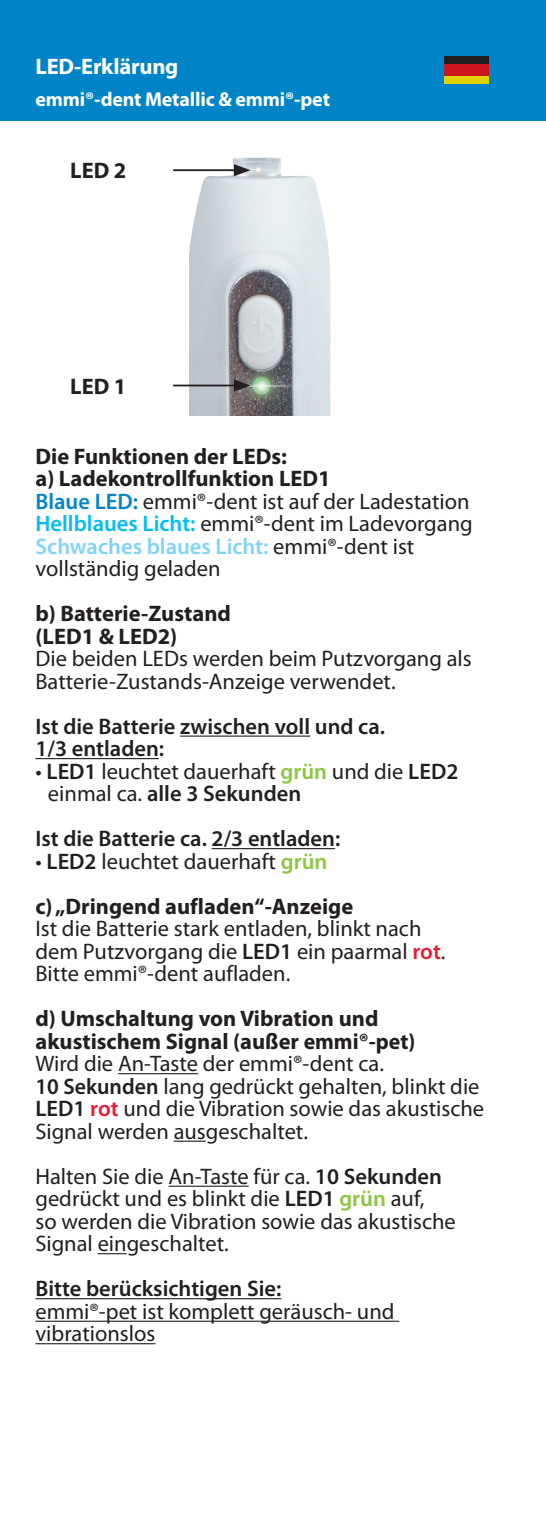
<style>
.page{position:relative;width:546px;height:1531px;background:#fff}
.page>*{position:absolute;margin:0;border:0;box-sizing:border-box;transform-origin:0 0}
.t1{font:22.5px/22.5px "Myriad Pro";color:#231f20}
.t2{font:700 22.5px/22.5px "Myriad Pro";color:#231f20}
.t3{font:600 22.5px/22.5px "Myriad Pro";color:#231f20}
.t4{font:600 22.5px "Myriad Pro";color:#80d4f7}
.Text{font:700 22.5px "Myriad Pro";letter-spacing:-.01em;color:#fff}
.Text-2{font:700 20px "Myriad Pro";letter-spacing:-.01em;color:#fff}
.s1{font-weight:600;color:#0084c8}
.s2{font-weight:600;color:#01bdf2}
.s3{font-weight:400;color:#231f20}
.s4{font-weight:600}
.s5{font-weight:600;color:#8bc63e}
.s6{font-weight:600;color:#ed1a31}
</style>
<div class="page">
<div style="left:0;top:0;width:546px;height:120px;background:#0084c8"></div>
<div style="left:444px;top:57px;width:45px;height:8px;background:#231f20"></div>
<div style="left:444px;top:76px;width:45px;height:8px;background:#e1d201"></div>
<div style="left:444px;top:65px;width:45px;height:11px;background:#cd151d"></div>
<hr style="left:180px;top:735px;width:130px;height:2px;background:#231f20">
<hr style="left:35px;top:758px;width:124px;height:1px;background:#231f20">
<hr style="left:212px;top:848px;width:123px;height:1px;background:#231f20">
<hr style="left:118px;top:1073px;width:80px;height:1px;background:#231f20">
<hr style="left:174px;top:1140px;width:32px;height:2px;background:#231f20">
<hr style="left:168px;top:1185px;width:81px;height:2px;background:#231f20">
<svg style="left:98px;top:1253px;width:29px;height:1px"></svg>
<hr style="left:35px;top:1298px;width:246px;height:1px;background:#231f20">
<hr style="left:35px;top:1320px;width:364px;height:2px;background:#231f20">
<hr style="left:35px;top:1343px;width:120px;height:1px;background:#231f20">
<img style="left:180px;top:157px;width:151px;height:259px">
<hr style="left:173px;top:385px;width:65px;height:1px;background:#231f20">
<svg style="left:234px;top:379px;width:16px;height:12px"></svg>
<hr style="left:173px;top:169px;width:65px;height:2px;background:#231f20">
<svg style="left:234px;top:164px;width:16px;height:12px"></svg>
<p class="Text" style="left:35px;top:51px;width:144px">LED-Erklärung</p>
<p class="Text-2" style="left:35px;top:86px;width:296px">emmi®-dent Metallic &amp; emmi®-pet</p>
<p class="t2" style="left:70px;top:159px;width:58px">LED 2</p>
<p class="t2" style="left:70px;top:374px;width:58px">LED 1</p>
<p class="t2" style="left:35px;top:444px;width:253px">Die Funktionen der LEDs:</p>
<p class="t2" style="left:35px;top:467px;width:297px">a) Ladekontrollfunktion LED1</p>
<p class="t1" style="left:35px;top:490px;width:435px"><span class="s1">Blaue LED:</span> emmi®-dent ist auf der Ladestation</p>
<p class="t1" style="left:35px;top:512px;width:439px"><span class="s2">Hellblaues Licht:</span> emmi®-dent im Ladevorgang</p>
<p class="t4" style="left:35px;top:532px;width:380px">Schwaches blaues Licht: <span class="s3">emmi®-dent ist</span></p>
<p class="t1" style="left:35px;top:557px;width:187px">vollständig geladen</p>
<p class="t2" style="left:35px;top:602px;width:197px">b) Batterie-Zustand (LED1 &amp; LED2)</p>
<p class="t1" style="left:35px;top:647px;width:438px">Die beiden LEDs werden beim Putzvorgang als<br>Batterie-Zustands-Anzeige verwendet.</p>
<p class="t3" style="left:35px;top:714px;width:351px">Ist die Batterie zwischen voll und ca.<br>1/3 entladen:</p>
<p class="t1" style="left:48px;top:760px;width:412px;text-indent:-13px">• <span class="s4">LED1</span> leuchtet dauerhaft <span class="s5">grün</span> und die <span class="s4">LED2 </span>einmal ca. <span class="s4">alle 3 Sekunden</span></p>
<p class="t3" style="left:35px;top:827px;width:306px">Ist die Batterie ca. 2/3 entladen:</p>
<p class="t1" style="left:35px;top:850px;width:293px">• <span class="s4">LED2</span> leuchtet dauerhaft <span class="s5">grün</span></p>
<p class="t2" style="left:35px;top:894px;width:319px">c) „Dringend aufladen“-Anzeige</p>
<p class="t1" style="left:35px;top:917px;width:411px">Ist die Batterie stark entladen, blinkt nach dem Putzvorgang die <span class="s4">LED1</span> ein paarmal <span class="s6">rot</span>.<br>Bitte emmi®-dent aufladen.</p>
<p class="t2" style="left:35px;top:1007px;width:381px">d) Umschaltung von Vibration und akustischem Signal (außer emmi®-pet)</p>
<p class="t1" style="left:35px;top:1052px;width:450px">Wird die An-Taste der emmi®-dent ca.<br><span class="s4">10 Sekunden</span> lang gedrückt gehalten, blinkt die <span class="s4">LED1</span> <span class="s6">rot</span> und die Vibration sowie das akustische Signal werden ausgeschaltet.</p>
<p class="t1" style="left:35px;top:1165px;width:422px">Halten Sie die An-Taste für ca. <span class="s4">10 Sekunden </span>gedrückt und es blinkt die <span class="s4">LED1</span> <span class="s5">grün</span> auf,<br>so werden die Vibration sowie das akustische Signal eingeschaltet.</p>
<p class="t3" style="left:35px;top:1277px;width:247px">Bitte berücksichtigen Sie:</p>
<p class="t1" style="left:35px;top:1300px;width:360px">emmi®-pet ist komplett geräusch- und vibrationslos</p>
</div>
